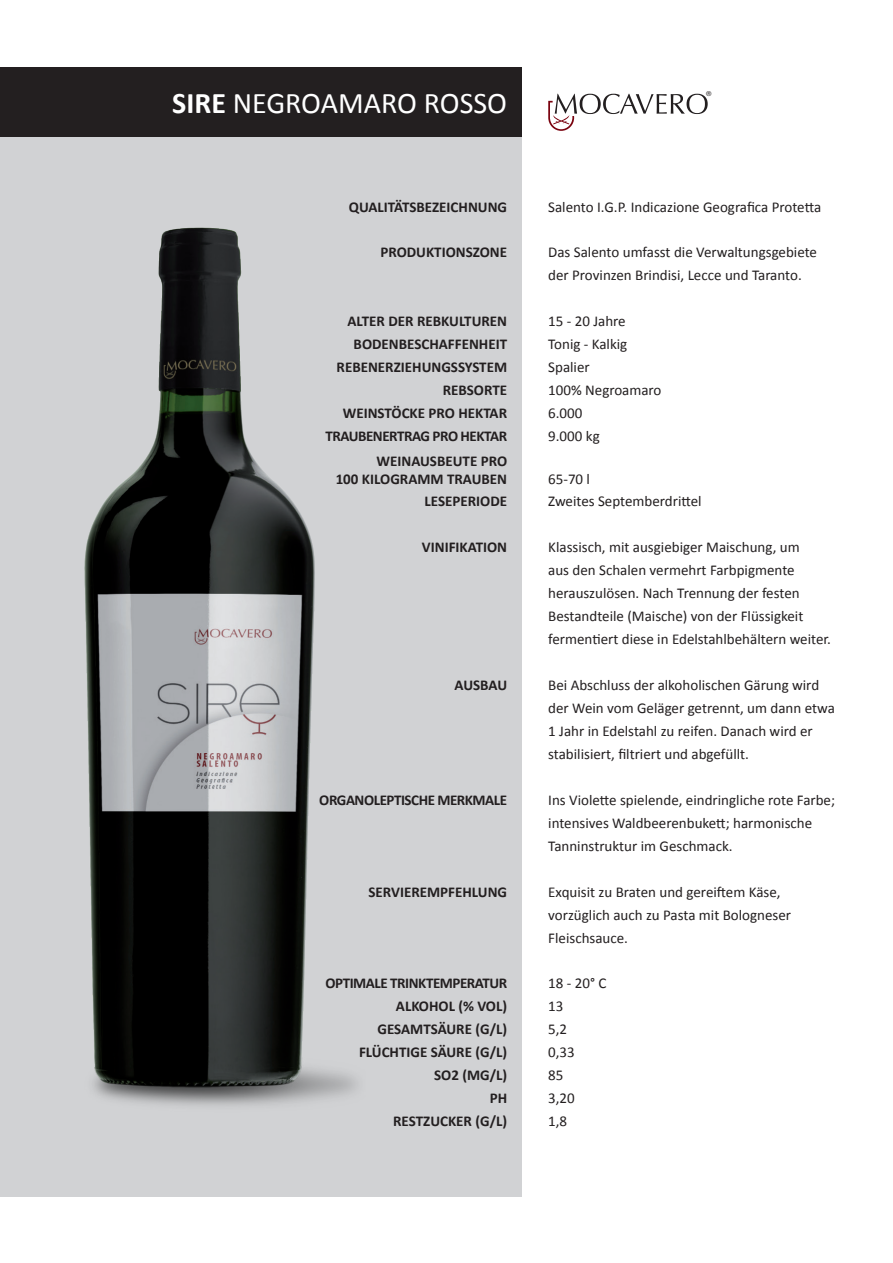
<style>
.page{position:relative;width:893px;height:1263px;background:#fff}
.page>*{position:absolute;margin:0;border:0;box-sizing:border-box;transform-origin:0 0}
.t1{font:30px "Calibri";color:#fff}
.t2{font:15px/23px "Calibri";color:#231f20}
.t3{font:700 15px/23px "Calibri";color:#231f20;text-align:right}
.t4{font:700 15px "Calibri";letter-spacing:-.03em;color:#231f20}
.t5{font:6.75px "Helvetica Neue LT Std";color:#231f20}
.s1{font-weight:700}
</style>
<div class="page">
<div style="left:0;top:67px;width:521px;height:1129px;background:#d1d2d4"></div>
<div style="left:0;top:68px;width:521px;height:69px;background:#231f20"></div>
<svg style="left:548px;top:94px;width:160px;height:37px"></svg>
<img style="left:84px;top:227px;width:273px;height:879px">
<h1 class="t1" style="left:172px;top:84px;width:336px"><span class="s1">SIRE</span> NEGROAMARO ROSSO</h1>
<p class="t3" style="left:349px;top:194px;width:160px">QUALITÄTSBEZEICHNUNG</p>
<p class="t3" style="left:380px;top:240px;width:128px">PRODUKTIONSZONE</p>
<p class="t3" style="left:325px;top:309px;width:183px">ALTER DER REBKULTUREN<br>BODENBESCHAFFENHEIT<br>REBENERZIEHUNGSSYSTEM<br>REBSORTE<br>WEINSTÖCKE PRO HEKTAR<br>TRAUBENERTRAG PRO HEKTAR</p>
<p class="t3" style="left:336px;top:451px;width:173px;line-height:18px">WEINAUSBEUTE PRO<br>100 KILOGRAMM TRAUBEN</p>
<p class="t3" style="left:425px;top:489px;width:84px">LESEPERIODE</p>
<p class="t3" style="left:422px;top:535px;width:87px">VINIFIKATION</p>
<p class="t3" style="left:454px;top:673px;width:54px">AUSBAU</p>
<p class="t4" style="left:319px;top:790px;width:189px">ORGANOLEPTISCHE MERKMALE</p>
<p class="t3" style="left:369px;top:879px;width:140px">SERVIEREMPFEHLUNG</p>
<p class="t3" style="left:326px;top:971px;width:183px">OPTIMALE TRINKTEMPERATUR<br>ALKOHOL (% VOL)<br>GESAMTSÄURE (G/L)<br>FLÜCHTIGE SÄURE (G/L)<br>SO2 (MG/L)<br>PH<br>RESTZUCKER (G/L)</p>
<p class="t5" style="left:706px;top:89px;width:7px">®</p>
<p class="t2" style="left:548px;top:194px;width:274px">Salento I.G.P. Indicazione Geografica Protetta</p>
<p class="t2" style="left:548px;top:240px;width:270px">Das Salento umfasst die Verwaltungsgebiete der Provinzen Brindisi, Lecce und Taranto.</p>
<p class="t2" style="left:548px;top:309px;width:115px">15 - 20 Jahre<br>Tonig - Kalkig<br>Spalier<br>100% Negroamaro<br>6.000<br>9.000 kg</p>
<p class="t2" style="left:548px;top:466px;width:155px">65-70 l<br>Zweites Septemberdrittel</p>
<p class="t2" style="left:548px;top:535px;width:284px">Klassisch, mit ausgiebiger Maischung, um<br>aus den Schalen vermehrt Farbpigmente herauszulösen. Nach Trennung der festen Bestandteile (Maische) von der Flüssigkeit fermentiert diese in Edelstahlbehältern weiter.</p>
<p class="t2" style="left:548px;top:673px;width:288px">Bei Abschluss der alkoholischen Gärung wird der Wein vom Geläger getrennt, um dann etwa 1 Jahr in Edelstahl zu reifen. Danach wird er stabilisiert, filtriert und abgefüllt.</p>
<p class="t2" style="left:548px;top:788px;width:288px">Ins Violette spielende, eindringliche rote Farbe; intensives Waldbeerenbukett; harmonische<br>Tanninstruktur im Geschmack.</p>
<p class="t2" style="left:548px;top:879px;width:244px">Exquisit zu Braten und gereiftem Käse, vorzüglich auch zu Pasta mit Bologneser<br>Fleischsauce.</p>
<p class="t2" style="left:548px;top:971px;width:60px">18 - 20° C<br>13<br>5,2<br>0,33<br>85<br>3,20<br>1,8</p>
</div>
